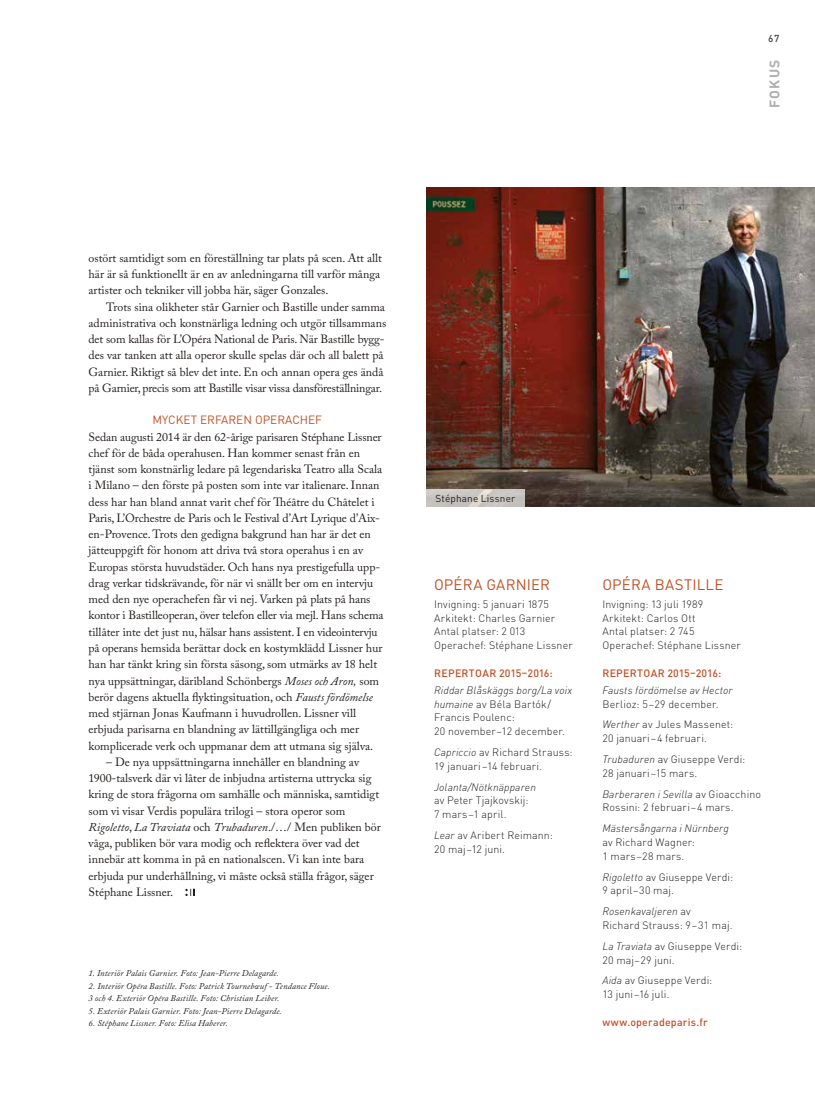
<style>
.page{position:relative;width:815px;height:1117px;background:#fff}
.page>*{position:absolute;margin:0;border:0;box-sizing:border-box;transform-origin:0 0}
.t1{font:15px "DINOT";letter-spacing:.015em;color:#c05127}
.t2{font:700 13.75px "DINOT";letter-spacing:.095em;color:#aeafaf}
.t3{font:11.88px/16.2px "Adobe Caslon Pro";color:#221e1c}
.t4{font:11.88px "DINOT";color:#c05127}
.t5{font:300 10.62px/13.8px "DINOT";letter-spacing:.015em;color:#221e1c}
.t6{font:italic 300 10.62px "DINOT";letter-spacing:.01em;color:#221e1c}
.t7{font:500 10.62px "DINOT";letter-spacing:.02em;color:#c05127}
.t8{font:10px "DINOT";letter-spacing:.015em;color:#221e1c}
.t9{font:500 10px "DINOT";color:#424140}
.t10{font:italic 8.75px/12.5px "Adobe Caslon Pro";letter-spacing:.015em;color:#221e1c}
.s1{font-style:italic}
</style>
<div class="page">
<img style="left:427px;top:188px;width:388px;height:318px">
<svg style="left:426px;top:489px;width:99px;height:17px;fill:#c8c5c1"></svg>
<svg style="left:185px;top:888px;width:10px;height:7px"></svg>
<p class="t9" style="left:768px;top:32px;width:13px">67</p>
<p class="t2" style="left:766px;top:108px;width:50px;rotate:-90deg">FOKUS</p>
<p class="t3" style="left:89px;top:249px;width:295px">ostört samtidigt som en föreställning tar plats på scen. Att allt här är så funktionellt är en av anledningarna till varför många artister och tekniker vill jobba här, säger Gonzales.</p>
<p class="t3" style="left:89px;top:298px;width:299px;text-indent:18px">Trots sina olikheter står Garnier och Bastille under samma administrativa och konstnärliga ledning och utgör tillsammans det som kallas för L’Opéra National de Paris. När Bastille bygg&shy;des var tanken att alla operor skulle spelas där och all balett på Garnier. Riktigt så blev det inte. En och annan opera ges ändå på Garnier, precis som att Bastille visar vissa dansföreställningar.</p>
<p class="t4" style="left:153px;top:412px;width:171px">MYCKET ERFAREN OPERACHEF</p>
<p class="t3" style="left:89px;top:428px;width:297px">Sedan augusti 2014 är den 62-årige parisaren Stéphane Lissner chef för de båda operahusen. Han kommer senast från en tjänst som konstnärlig ledare på legendariska Teatro alla Scala i Milano – den förste på posten som inte var italienare. Innan dess har han bland annat varit chef för Théâtre du Châtelet i Paris, L’Orchestre de Paris och le Festival d’Art Lyrique d’Aix&shy;en-Provence. Trots den gedigna bakgrund han har är det en jätteuppgift för honom att driva två stora operahus i en av Europas största huvudstäder. Och hans nya prestigefulla upp&shy;drag verkar tidskrävande, för när vi snällt ber om en intervju med den nye operachefen får vi nej. Varken på plats på hans kontor i Bastilleoperan, över telefon eller via mejl. Hans schema tillåter inte det just nu, hälsar hans assistent. I en videointervju på operans hemsida berättar dock en kostymklädd Lissner hur han har tänkt kring sin första säsong, som utmärks av 18 helt nya uppsättningar, däribland Schönbergs <span class="s1">Moses och Aron,</span> som berör dagens aktuella flyktingsituation, och <span class="s1">Fausts fördömelse </span>med stjärnan Jonas Kaufmann i huvudrollen. Lissner vill erbjuda parisarna en blandning av lättillgängliga och mer komplicerade verk och uppmanar dem att utmana sig själva.</p>
<p class="t3" style="left:89px;top:753px;width:294px;text-indent:18px">– De nya uppsättningarna innehåller en blandning av 1900-talsverk där vi låter de inbjudna artisterna uttrycka sig kring de stora frågorna om samhälle och människa, samtidigt som vi visar Verdis populära trilogi – stora operor som <span class="s1">Rigoletto</span>, <span class="s1">La Traviata</span> och <span class="s1">Trubaduren</span>./…/ Men publiken bör våga, publiken bör vara modig och reflektera över vad det innebär att komma in på en nationalscen. Vi kan inte bara erbjuda pur underhållning, vi måste också ställa frågor, säger Stéphane Lissner.</p>
<p class="t10" style="left:89px;top:966px;width:192px">1. Interiör Palais Garnier. Foto: Jean-Pierre Delagarde.</p>
<p class="t10" style="left:89px;top:979px;width:243px">2. Interiör Opéra Bastille. Foto: Patrick Tournebœuf - Tendance Floue.<br>3 och 4. Exteriör Opéra Bastille. Foto: Christian Leiber.</p>
<p class="t10" style="left:89px;top:1004px;width:195px">5. Exteriör Palais Garnier. Foto: Jean-Pierre Delagarde.</p>
<p class="t10" style="left:89px;top:1016px;width:141px">6. Stéphane Lissner. Foto: Elisa Haberer.</p>
<p class="t8" style="left:436px;top:491px;width:81px">Stéphane Lissner</p>
<p class="t1" style="left:434px;top:575px;width:117px">OPÉRA GARNIER</p>
<p class="t5" style="left:434px;top:596px;width:140px">Invigning: 5 januari 1875<br>Arkitekt: Charles Garnier<br>Antal platser: 2 013<br>Operachef: Stéphane Lissner</p>
<p class="t7" style="left:434px;top:665px;width:120px">REPERTOAR 2015–2016:</p>
<p class="t5" style="left:434px;top:683px;width:139px"><span class="s1">Riddar Blåskäggs borg/La voix humaine</span> av Béla Bartók/<br>Francis Poulenc:<br>20 november–12 december.</p>
<p class="t5" style="left:434px;top:745px;width:140px"><span class="s1">Capriccio</span> av Richard Strauss:<br>19 januari–14 februari.</p>
<p class="t6" style="left:434px;top:780px;width:103px">Jolanta/Nötknäpparen</p>
<p class="t5" style="left:434px;top:793px;width:96px">av Peter Tjajkovskij:<br>7 mars–1 april.</p>
<p class="t5" style="left:434px;top:828px;width:120px"><span class="s1">Lear</span> av Aribert Reimann:<br>20 maj–12 juni.</p>
<p class="t1" style="left:602px;top:575px;width:123px">OPÉRA BASTILLE</p>
<p class="t5" style="left:602px;top:596px;width:140px">Invigning: 13 juli 1989<br>Arkitekt: Carlos Ott<br>Antal platser: 2 745<br>Operachef: Stéphane Lissner</p>
<p class="t7" style="left:602px;top:665px;width:120px">REPERTOAR 2015–2016:</p>
<p class="t6" style="left:602px;top:683px;width:132px">Fausts fördömelse av Hector</p>
<p class="t5" style="left:602px;top:693px;width:132px;line-height:20.9px">Berlioz: 5–29 december.<br><span class="s1">Werther</span> av Jules Massenet:</p>
<p class="t5" style="left:602px;top:727px;width:144px;line-height:20.9px">20 januari–4 februari.<br><span class="s1">Trubaduren</span> av Giuseppe Verdi:</p>
<p class="t5" style="left:602px;top:762px;width:160px;line-height:20.9px">28 januari–15 mars.<br><span class="s1">Barberaren i Sevilla</span> av Gioacchino</p>
<p class="t5" style="left:602px;top:800px;width:133px">Rossini: 2 februari–4 mars.</p>
<p class="t6" style="left:602px;top:821px;width:128px">Mästersångarna i Nürnberg</p>
<p class="t5" style="left:602px;top:835px;width:94px">av Richard Wagner:<br>1 mars–28 mars.</p>
<p class="t5" style="left:602px;top:869px;width:132px"><span class="s1">Rigoletto</span> av Giuseppe Verdi:<br>9 april–30 maj.</p>
<p class="t5" style="left:602px;top:904px;width:132px"><span class="s1">Rosenkavaljeren</span> av<br>Richard Strauss: 9–31 maj.</p>
<p class="t5" style="left:602px;top:938px;width:141px"><span class="s1">La Traviata</span> av Giuseppe Verdi:<br>20 maj–29 juni.</p>
<p class="t5" style="left:602px;top:973px;width:111px"><span class="s1">Aida</span> av Giuseppe Verdi:<br>13 juni–16 juli.</p>
<p class="t7" style="left:602px;top:1015px;width:107px">www.operadeparis.fr</p>
</div>
